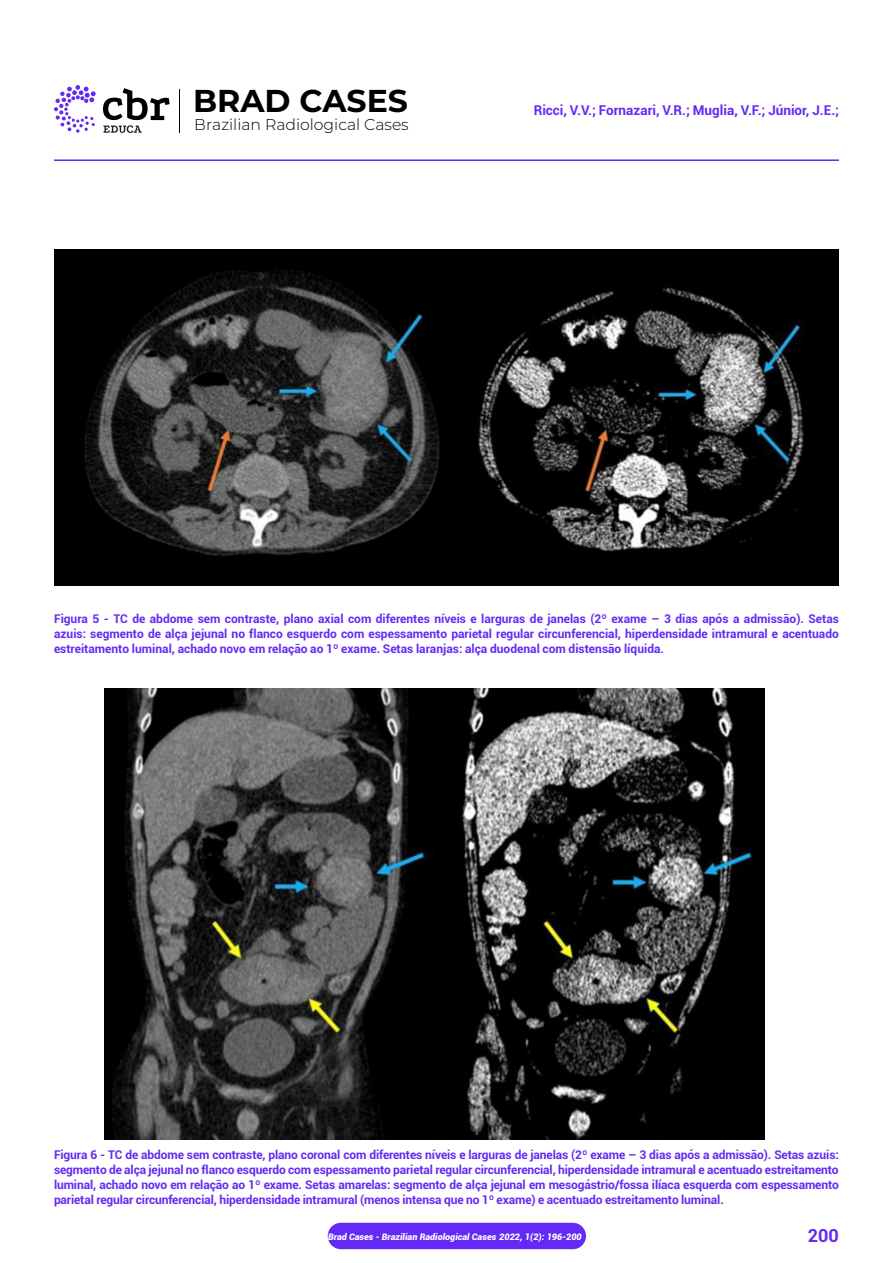
<style>
.page{position:relative;width:893px;height:1263px;background:#fff}
.page>*{position:absolute;margin:0;border:0;box-sizing:border-box;transform-origin:0 0}
.t1{font:700 31.65px "Montserrat";color:#000}
.t2{font:700 18px "Roboto";color:#6429f7}
.t3{font:300 15.6px "Montserrat";color:#000}
.t4{font:700 13.5px "Roboto";color:#6429f7}
.Legenda_títulos_imagens{font:700 12px/15px "Roboto";letter-spacing:-.005em;color:#6429f7;text-align:justify}
.t5{font:italic 900 9px "Roboto";color:#fff}
</style>
<div class="page">
<hr style="left:54px;top:159px;width:785px;height:2px;background:#6429f7">
<div style="left:328px;top:1223px;width:258px;height:26px;background:#6429f7;border-radius:13px"></div>
<hr style="left:179px;top:90px;width:1px;height:43px;background:#000">
<svg style="left:103px;top:88px;width:67px;height:45px"></svg>
<svg style="left:54px;top:85px;width:42px;height:48px"></svg>
<img style="left:54px;top:250px;width:785px;height:335px">
<img style="left:105px;top:688px;width:659px;height:451px">
<h1 class="t1" style="left:193px;top:78px;width:217px">BRAD CASES</h1>
<h3 class="t3" style="left:194px;top:114px;width:216px">Brazilian Radiological Cases</h3>
<p class="t4" style="left:534px;top:101px;width:307px">Ricci, V.V.; Fornazari, V.R.; Muglia, V.F.; Júnior, J.E.;</p>
<p class="Legenda_títulos_imagens" style="left:54px;top:611px;width:786px">Figura 5 - TC de abdome sem contraste, plano axial com diferentes níveis e larguras de janelas (2º exame – 3 dias após a admissão). Setas azuis: segmento de alça jejunal no flanco esquerdo com espessamento parietal regular circunferencial, hiperdensidade intramural e acentuado estreitamento luminal, achado novo em relação ao 1º exame. Setas laranjas: alça duodenal com distensão líquida.</p>
<p class="Legenda_títulos_imagens" style="left:54px;top:1147px;width:786px">Figura 6 - TC de abdome sem contraste, plano coronal com diferentes níveis e larguras de janelas (2º exame – 3 dias após a admissão). Setas azuis: segmento de alça jejunal no flanco esquerdo com espessamento parietal regular circunferencial, hiperdensidade intramural e acentuado estreitamento luminal, achado novo em relação ao 1º exame. Setas amarelas: segmento de alça jejunal em mesogástrio/fossa ilíaca esquerda com espessamento parietal regular circunferencial, hiperdensidade intramural (menos intensa que no 1º exame) e acentuado estreitamento luminal.</p>
<p class="t5" style="left:328px;top:1230px;width:255px">Brad Cases - Brazilian Radiological Cases 2022, 1(2): 196-200</p>
<h2 class="t2" style="left:808px;top:1223px;width:32px">200</h2>
</div>
